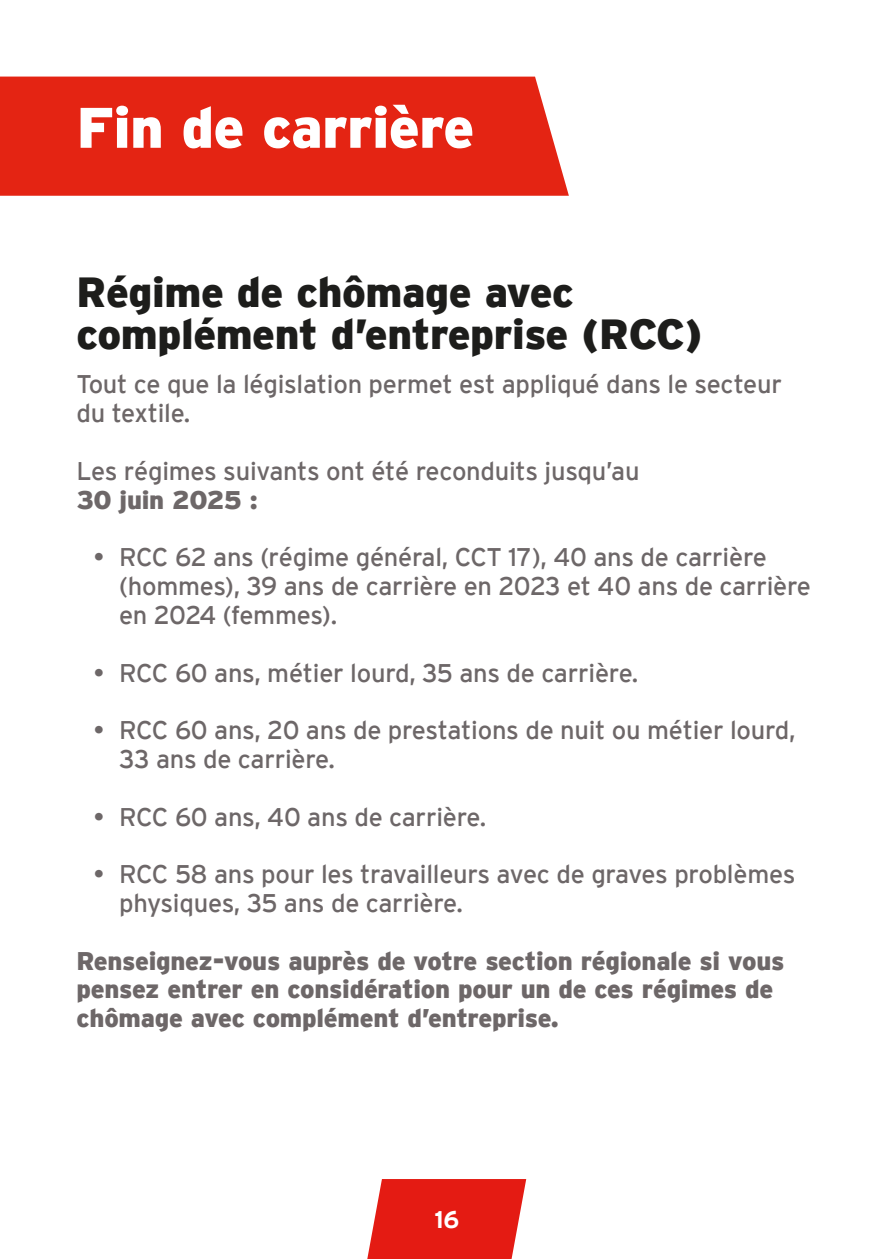
<style>
.page{position:relative;width:893px;height:1259px;background:#fff}
.page>*{position:absolute;margin:0;border:0;box-sizing:border-box;transform-origin:0 0}
.t1{font:900 57px "Interstate";letter-spacing:-.01em;color:#fff}
.t2{font:900 42px/42px "Interstate";letter-spacing:-.01em;color:#1d1d1b}
.t3{font:25.5px/28.8px "Interstate";letter-spacing:-.01em;color:#6d6768}
.t4{font:900 25.5px/28.8px "Interstate";letter-spacing:-.01em;color:#6d6768}
.t5{font:700 24px "Interstate";color:#fff}
</style>
<div class="page">
<div style="left:0;top:77px;width:569px;height:119px;background:#e42413"></div>
<svg style="left:367px;top:1179px;width:159px;height:80px;background:#e63028"></svg>
<h1 class="t1" style="left:77px;top:95px;width:399px">Fin de carrière</h1>
<h2 class="t2" style="left:77px;top:271px;width:628px">Régime de chômage avec complément d’entreprise (RCC)</h2>
<p class="t3" style="left:77px;top:370px;width:707px">Tout ce que la législation permet est appliqué dans le secteur du textile.</p>
<p class="t3" style="left:77px;top:456px;width:564px">Les régimes suivants ont été reconduits jusqu’au</p>
<p class="t4" style="left:77px;top:485px;width:183px">30 juin 2025 :</p>
<p class="t3" style="left:119px;top:543px;width:693px;text-indent:-26px">• RCC 62 ans (régime général, CCT 17), 40 ans de carrière (hommes), 39 ans de carrière en 2023 et 40 ans de carrière en 2024 (femmes).</p>
<p class="t3" style="left:94px;top:658px;width:546px">• RCC 60 ans, métier lourd, 35 ans de carrière.</p>
<p class="t3" style="left:119px;top:715px;width:678px;text-indent:-26px">• RCC 60 ans, 20 ans de prestations de nuit ou métier lourd,<br>33 ans de carrière.</p>
<p class="t3" style="left:94px;top:802px;width:394px">• RCC 60 ans, 40 ans de carrière.</p>
<p class="t3" style="left:119px;top:859px;width:678px;text-indent:-26px">• RCC 58 ans pour les travailleurs avec de graves problèmes physiques, 35 ans de carrière.</p>
<p class="t4" style="left:77px;top:946px;width:709px">Renseignez-vous auprès de votre section régionale si vous pensez entrer en considération pour un de ces régimes de chômage avec complément d’entreprise.</p>
<p class="t5" style="left:434px;top:1206px;width:27px">16</p>
</div>
